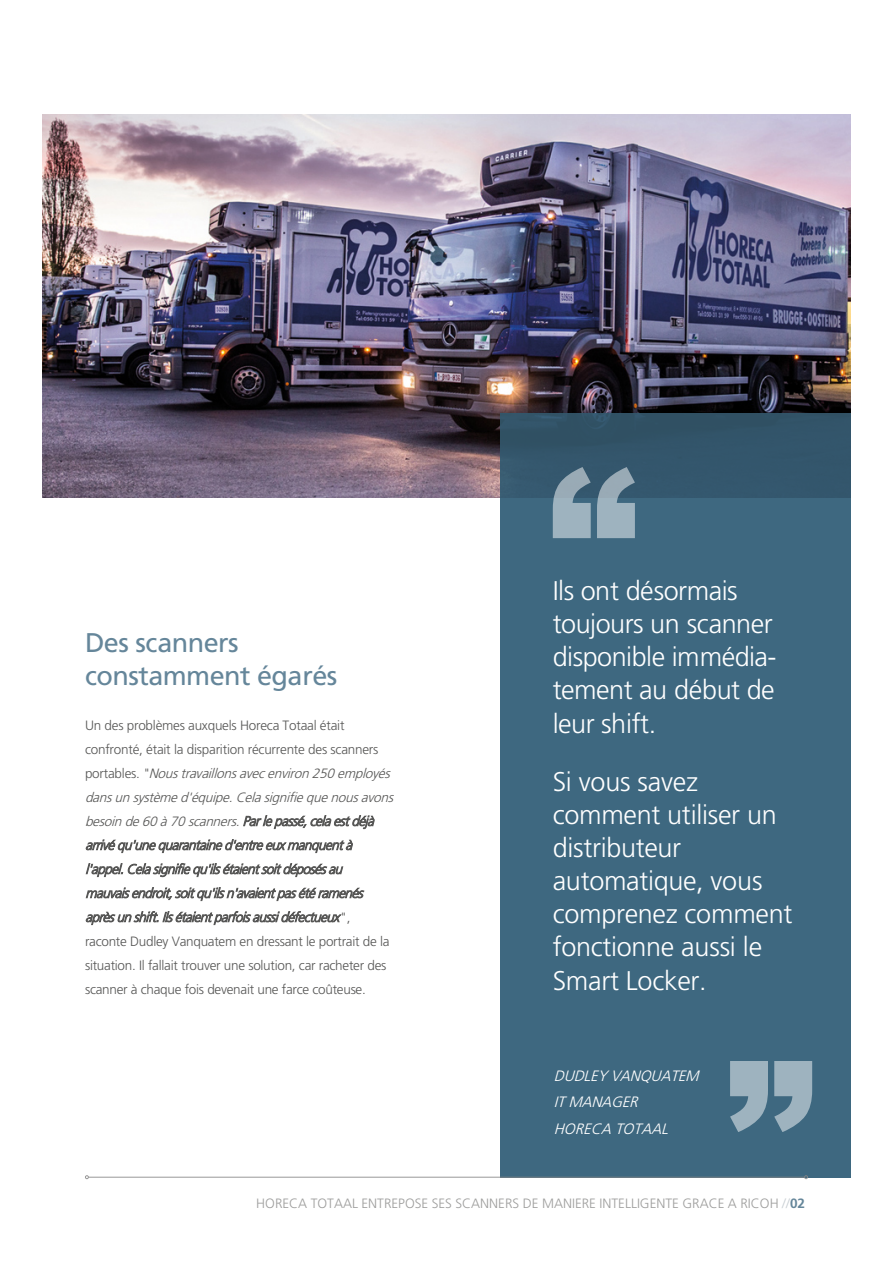
<style>
.page{position:relative;width:893px;height:1263px;background:#fff}
.page>*{position:absolute;margin:0;border:0;box-sizing:border-box;transform-origin:0 0}
.t1{font:300 27px/33.2px "Frutiger";letter-spacing:-.01em;color:#fff}
.t2{font:27px/33.2px "Frutiger";letter-spacing:-.02em;color:#65869a}
.t3{font:italic 300 15px/26.2px "Frutiger";color:#fff}
.t4{font:italic 300 13.5px/24px "Frutiger";color:#575756}
.t5{font:300 13.5px "Frutiger";color:#9d9d9c}
.s1{font-style:normal}
.s2{color:#c7ced2}
.s3{font-weight:700;color:#65869a}
</style>
<div class="page">
<img style="left:42px;top:115px;width:809px;height:382px">
<div style="left:500px;top:414px;width:350px;height:153px;background:linear-gradient(to bottom,#2f4e62,#416d86)"></div>
<div style="left:500px;top:567px;width:350px;height:611px;background:#3e6880"></div>
<svg style="left:730px;top:1061px;width:82px;height:71px"></svg>
<svg style="left:553px;top:467px;width:82px;height:71px;background:#7e97a6"></svg>
<hr style="left:88px;top:1177px;width:716px;height:1px;background:#878787">
<svg style="left:85px;top:1175px;width:4px;height:4px"></svg>
<svg style="left:804px;top:1175px;width:4px;height:4px"></svg>
<h1 class="t2" style="left:85px;top:626px;width:254px">Des scanners constamment égarés</h1>
<p class="t4" style="left:85px;top:713px;width:314px"><span class="s1">Un des problèmes auxquels Horeca Totaal était confronté, était la disparition récurrente des scanners<br>p o r t a b l e s . "</span> Nous travaillons avec environ 250 employés dans un système d'équipe. Cela signifie que nous avons besoin de 60 à 70 scanners. Parlepassé,celaestdéjà arrivéqu'unequarantained'entreeuxmanquentà l'appel.Celasignifiequ'ilsétaientsoitdéposésau mauvaisendroit,soitqu'ilsn'avaientpasétéramenés aprèsunshift.Ilsétaientparfoisaussidéfectueux<span class="s1">" ,<br>raconte Dudley Vanquatem en dressant le portrait de la situation. Il fallait trouver une solution, car racheter des scanner à chaque fois devenait une farce coûteuse.</span></p>
<h1 class="t1" style="left:553px;top:575px;width:225px">Ils ont désormais toujours un scanner disponible immédia&shy;tement au début de leur shift.</h1>
<h1 class="t1" style="left:553px;top:765px;width:241px">Si vous savez comment utiliser un distributeur automatique, vous comprenez comment fonctionne aussi le<br>Smart Locker.</h1>
<p class="t3" style="left:554px;top:1063px;width:151px">DUDLEY VANQUATEM<br>ITMANAGER<br>HORECA TOTAAL</p>
<p class="t5" style="left:256px;top:1195px;width:550px">HORECA TOTAAL ENTREPOSE SES SCANNERS DE MANIERE INTELLIGENTE GRACE A RICOH <span class="s2">//</span><span class="s3">02</span></p>
</div>
